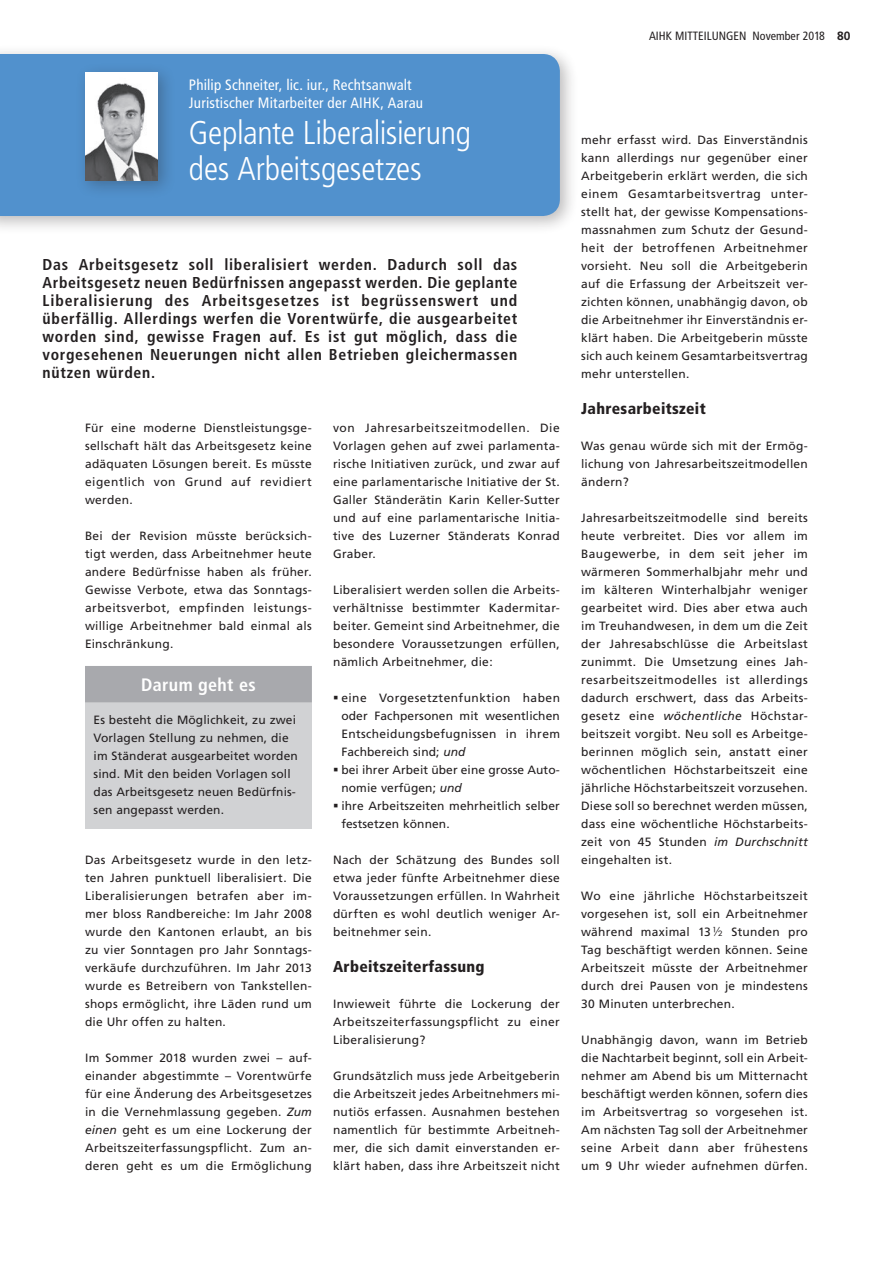
<style>
.page{position:relative;width:893px;height:1263px;background:#fff}
.page>*{position:absolute;margin:0;border:0;box-sizing:border-box;transform-origin:0 0}
.t1{font:300 condensed 33px/36px "Frutiger";letter-spacing:-.01em;color:#fff}
.t2{font:700 condensed 18px "Frutiger";letter-spacing:.02em;color:#fff}
.t3{font:700 condensed 15.75px/18px "Frutiger";letter-spacing:.045em;color:#231f20;text-align:justify}
.t4{font:900 condensed 15.75px "Frutiger";letter-spacing:.02em;color:#231f20}
.t5{font:condensed 15px/18px "Frutiger";letter-spacing:.015em;color:#fff}
.t6{font:12px/18px "Frutiger";letter-spacing:.02em;color:#231f20;text-align:justify}
.t7{font:12px/18px "Frutiger LT";letter-spacing:.01em;color:#231f20}
.t8{font:condensed 12px "Frutiger";color:#231f20}
.s1{font-style:italic}
.s2{font-family:"Frutiger";font-style:italic}
.s3{font-family:"Frutiger LT";font-weight:700;font-stretch:normal}
.s4{font-family:"Futura"}
</style>
<div class="page">
<div style="left:0;top:44px;width:578px;height:191px;background:#231f20;opacity:.3"></div>
<div style="left:0;top:54px;width:560px;height:162px;background:#5191cd"></div>
<div style="left:85px;top:666px;width:227px;height:162px;background:#d1d2d4"></div>
<div style="left:85px;top:666px;width:227px;height:36px;background:#a8a9ad"></div>
<div style="left:75px;top:62px;width:101px;height:137px;background:#231f20;opacity:.3"></div>
<img style="left:85px;top:72px;width:73px;height:108px">
<p class="t5" style="left:189px;top:76px;width:235px">Philip Schneiter, lic. iur., Rechtsanwalt<br>Juristischer Mitarbeiter der AIHK, Aarau</p>
<h1 class="t1" style="left:189px;top:115px;width:284px">Geplante Liberalisierung des Arbeitsgesetzes</h1>
<p class="t3" style="left:43px;top:256px;width:476px">Das Arbeitsgesetz soll liberalisiert werden. Dadurch soll das Arbeitsgesetz neuen Bedürfnissen angepasst werden. Die geplante Liberalisierung des Arbeitsgesetzes ist begrüssenswert und überfällig. Allerdings werfen die Vorentwürfe, die ausgearbeitet worden sind, gewisse Fragen auf. Es ist gut möglich, dass die vorgesehenen Neuerungen nicht allen Betrieben gleichermassen nützen würden.</p>
<p class="t6" style="left:85px;top:419px;width:228px">Für eine moderne Dienstleistungsge&shy;sellschaft hält das Arbeitsgesetz keine adäquaten Lösungen bereit. Es müsste eigentlich von Grund auf revidiert werden.</p>
<p class="t6" style="left:85px;top:527px;width:228px">Bei der Revision müsste berücksich&shy;tigt werden, dass Arbeitnehmer heute andere Bedürfnisse haben als früher.<br>Gewisse Verbote, etwa das Sonntags&shy;arbeitsverbot, empfinden leistungs&shy;willige Arbeitnehmer bald einmal als Einschränkung.</p>
<h2 class="t2" style="left:141px;top:674px;width:116px">Darum geht es</h2>
<p class="t6" style="left:94px;top:711px;width:206px;text-align:left">Es besteht die Möglichkeit, zu zwei<br>Vorlagen Stellung zu nehmen, die im Ständerat ausgearbeitet worden sind. Mit den beiden Vorlagen soll das Arbeitsgesetz neuen Bedürfnis&shy;sen angepasst werden.</p>
<p class="t6" style="left:85px;top:851px;width:228px">Das Arbeitsgesetz wurde in den letz&shy;ten Jahren punktuell liberalisiert. Die Liberalisierungen betrafen aber im&shy;mer bloss Randbereiche: Im Jahr 2008 wurde den Kantonen erlaubt, an bis zu vier Sonntagen pro Jahr Sonntags&shy;verkäufe durchzuführen. Im Jahr 2013 wurde es Betreibern von Tankstellen&shy;shops ermöglicht, ihre Läden rund um die Uhr offen zu halten.</p>
<p class="t6" style="left:85px;top:1049px;width:228px">Im Sommer 2018 wurden zwei – auf&shy;einander abgestimmte – Vorentwürfe für eine Änderung des Arbeitsgesetzes in die Vernehmlassung gegeben. <span class="s1">Zum einen</span> geht es um eine Lockerung der Arbeitszeiterfassungspflicht. Zum an&shy;deren geht es um die Ermöglichung</p>
<p class="t6" style="left:333px;top:419px;width:228px">von Jahresarbeitszeitmodellen. Die Vorlagen gehen auf zwei parlamenta&shy;rische Initiativen zurück, und zwar auf eine parlamentarische Initiative der St.<br>Galler Ständerätin Karin Keller-Sutter und auf eine parlamentarische Initia&shy;tive des Luzerner Ständerats Konrad Graber.</p>
<p class="t6" style="left:333px;top:581px;width:228px">Liberalisiert werden sollen die Arbeits&shy;verhältnisse bestimmter Kadermitar&shy;beiter. Gemeint sind Arbeitnehmer, die besondere Voraussetzungen erfüllen, nämlich Arbeitnehmer, die:</p>
<p class="t7" style="left:341px;top:689px;width:220px">eine Vorgesetztenfunktion haben oder Fachpersonen mit wesentlichen<br>Entscheidungsbefugnissen in ihrem<br>Fachbereich sind; <span class="s2">und<br></span>bei ihrer Arbeit über eine grosse Auto&shy;nomie verfügen; <span class="s2">und<br></span>ihre Arbeitszeiten mehrheitlich selber festsetzen können.</p>
<p class="t6" style="left:333px;top:851px;width:228px">Nach der Schätzung des Bundes soll etwa jeder fünfte Arbeitnehmer diese Voraussetzungen erfüllen. In Wahrheit dürften es wohl deutlich weniger Ar&shy;beitnehmer sein.</p>
<h3 class="t4" style="left:333px;top:957px;width:153px">Arbeitszeiterfassung</h3>
<p class="t6" style="left:333px;top:995px;width:228px">Inwieweit führte die Lockerung der Arbeitszeiterfassungspflicht zu einer Liberalisierung?</p>
<p class="t6" style="left:333px;top:1067px;width:228px">Grundsätzlich muss jede Arbeitgeberin die Arbeitszeit jedes Arbeitnehmers mi&shy;nutiös erfassen. Ausnahmen bestehen namentlich für bestimmte Arbeitneh&shy;mer, die sich damit einverstanden er&shy;klärt haben, dass ihre Arbeitszeit nicht</p>
<p class="t8" style="left:649px;top:29px;width:203px">AIHK MITTEILUNGEN November 2018 <span class="s3">80</span></p>
<p class="t6" style="left:581px;top:131px;width:228px">mehr erfasst wird. Das Einverständnis kann allerdings nur gegenüber einer Arbeitgeberin erklärt werden, die sich einem Gesamtarbeitsvertrag unter&shy;stellt hat, der gewisse Kompensations&shy;massnahmen zum Schutz der Gesund&shy;heit der betroffenen Arbeitnehmer vorsieht. Neu soll die Arbeitgeberin auf die Erfassung der Arbeitszeit ver&shy;zichten können, unabhängig davon, ob die Arbeitnehmer ihr Einverständnis er&shy;klärt haben. Die Arbeitgeberin müsste sich auch keinem Gesamtarbeitsvertrag mehr unterstellen.</p>
<h3 class="t4" style="left:581px;top:399px;width:126px">Jahresarbeitszeit</h3>
<p class="t6" style="left:581px;top:437px;width:228px">Was genau würde sich mit der Ermög&shy;lichung von Jahresarbeitszeitmodellen ändern?</p>
<p class="t6" style="left:581px;top:509px;width:228px">Jahresarbeitszeitmodelle sind bereits heute verbreitet. Dies vor allem im Baugewerbe, in dem seit jeher im wärmeren Sommerhalbjahr mehr und im kälteren Winterhalbjahr weniger gearbeitet wird. Dies aber etwa auch im Treuhandwesen, in dem um die Zeit der Jahresabschlüsse die Arbeitslast zunimmt. Die Umsetzung eines Jah&shy;resarbeitszeitmodelles ist allerdings dadurch erschwert, dass das Arbeits&shy;gesetz eine <span class="s1">wöchentliche</span> Höchstar&shy;beitszeit vorgibt. Neu soll es Arbeitge&shy;berinnen möglich sein, anstatt einer wöchentlichen Höchstarbeitszeit eine jährliche Höchstarbeitszeit vorzusehen.<br>Diese soll so berechnet werden müssen, dass eine wöchentliche Höchstarbeits&shy;zeit von 45 Stunden <span class="s1">im Durchschnitt </span>eingehalten ist.</p>
<p class="t6" style="left:581px;top:887px;width:228px">Wo eine jährliche Höchstarbeitszeit vorgesehen ist, soll ein Arbeitnehmer während maximal 13<span class="s4">½</span> Stunden pro Tag beschäftigt werden können. Seine Arbeitszeit müsste der Arbeitnehmer durch drei Pausen von je mindestens 30 Minuten unterbrechen.</p>
<p class="t6" style="left:581px;top:1031px;width:228px">Unabhängig davon, wann im Betrieb die Nachtarbeit beginnt, soll ein Arbeit&shy;nehmer am Abend bis um Mitternacht beschäftigt werden können, sofern dies im Arbeitsvertrag so vorgesehen ist.<br>Am nächsten Tag soll der Arbeitnehmer seine Arbeit dann aber frühestens um 9 Uhr wieder aufnehmen dürfen.</p>
</div>
